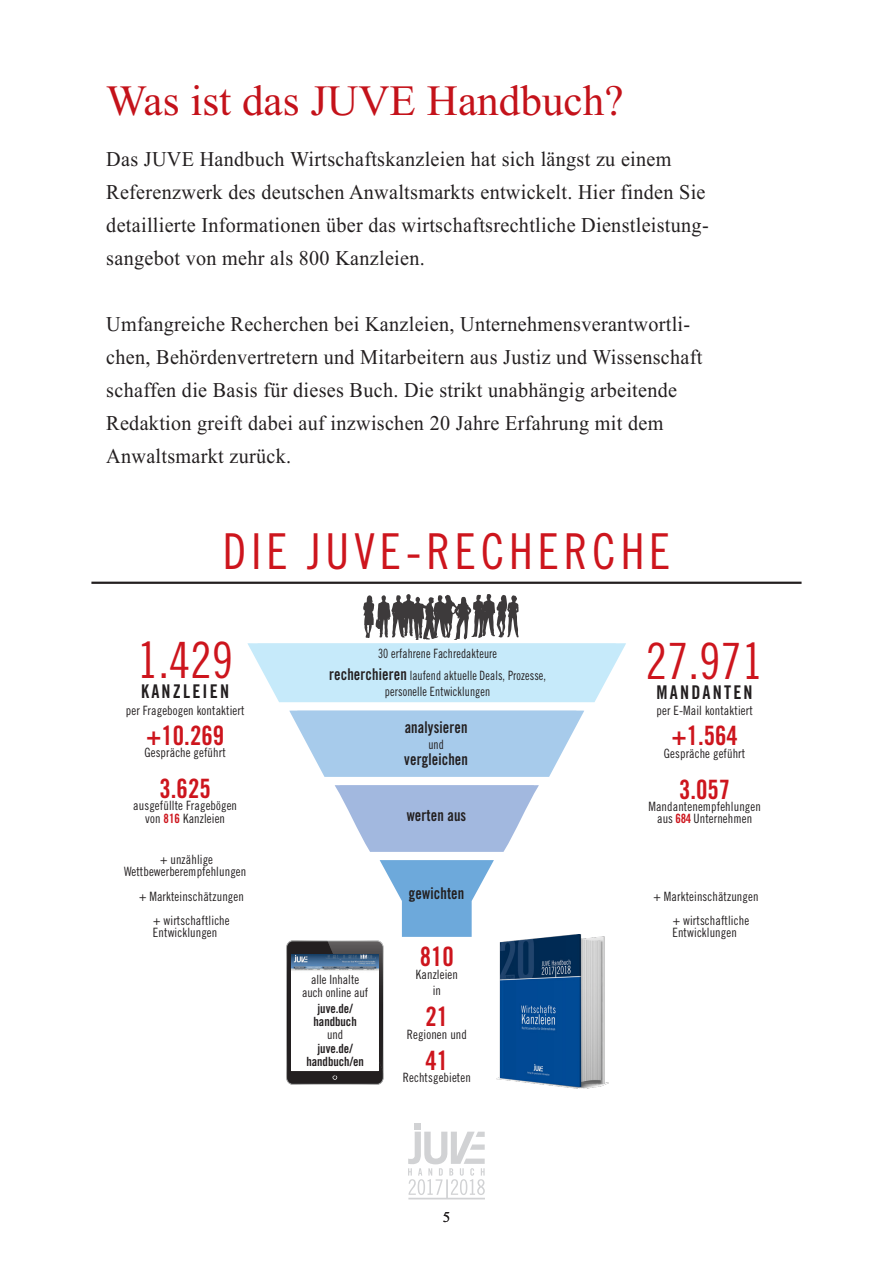
<style>
.page{position:relative;width:893px;height:1263px;background:#fff}
.page>*{position:absolute;margin:0;border:0;box-sizing:border-box;transform-origin:0 0}
.einl_überschrift_gra{font:50.1px "Trade Gothic LT Std Cn 18";color:#cd151d;scale:.96 1}
.einl_fließtext{font:49.5px "Trade Gothic LT Std Cn 18";letter-spacing:.1em;color:#cd151d;scale:.96 1}
.t1{font:43.2px "Juve Times New Roman";color:#c4121a}
.einl_fließtext-2{font:26.7px "Trade Gothic LT Std Bd Cn 20";color:#cd151d;scale:.96 1}
.Einleitungsabschnitt{font:21px/33px "Juve Times New Roman";letter-spacing:.015em;color:#231f20;scale:.96 1}
.einl_fließtext-3{font:18.9px "Trade Gothic LT Std Bd Cn 20";letter-spacing:.12em;color:#231f20;scale:.96 1}
.einl_überschrift_gra-2{font:16.2px "Trade Gothic LT Std Bd Cn 20";letter-spacing:.01em;color:#231f20;scale:.9 1}
._51_Lauftext{font:15px "Juve Times New Roman";color:#231f20}
.einl_fließtext-4{font:12.9px/12.3px "Trade Gothic LT Std Cn 18";letter-spacing:.01em;color:#231f20;text-align:center;scale:.96 1}
.einl_überschrift_gra-3{font:12.9px/16.2px "Trade Gothic LT Std Cn 18";letter-spacing:.01em;color:#231f20;text-align:center;scale:.9 1}
.einl_fließtext-5{font:12.75px/13.4px "Trade Gothic LT Std Bd Cn 20";color:#231f20;text-align:center;scale:.96 1}
.einl_fließtext-6{font:12.75px/13.4px "Trade Gothic LT Std Cn 18";color:#231f20;text-align:center;scale:.96 1}
.s1{font-family:"Trade Gothic LT Std Bd Cn 20";color:#cd151d}
.s2{font-family:"Trade Gothic LT Std Bd Cn 20";font-size:16.2px}
</style>
<div class="page">
<svg style="left:408px;top:1123px;width:77px;height:76px"></svg>
<hr style="left:91px;top:582px;width:710px;height:2px;background:#231f20">
<svg style="left:289px;top:710px;width:295px;height:67px;background:#b2d1ed"></svg>
<svg style="left:335px;top:785px;width:204px;height:67px"></svg>
<svg style="left:247px;top:594px;width:379px;height:108px"></svg>
<svg style="left:286px;top:860px;width:208px;height:225px"></svg>
<img style="left:292px;top:954px;width:86px;height:117px">
<img style="left:496px;top:934px;width:112px;height:154px">
<p class="t1" style="left:106px;top:76px;width:519px">Was ist das JUVE Handbuch?</p>
<p class="Einleitungsabschnitt" style="left:106px;top:142px;width:629px">Das JUVE Handbuch Wirtschaftskanzleien hat sich längst zu einem Referenzwerk des deutschen Anwaltsmarkts entwickelt. Hier finden Sie detaillierte Informationen über das wirtschaftsrechtliche Dienstleistung&shy;sangebot von mehr als 800 Kanzleien.</p>
<p class="Einleitungsabschnitt" style="left:106px;top:307px;width:622px">Umfangreiche Recherchen bei Kanzleien, Unternehmensverantwortli&shy;chen, Behördenvertretern und Mitarbeitern aus Justiz und Wissenschaft schaffen die Basis für dieses Buch. Die strikt unabhängig arbeitende Redaktion greift dabei auf inzwischen 20 Jahre Erfahrung mit dem Anwaltsmarkt zurück.</p>
<p class="einl_fließtext" style="left:223px;top:522px;width:468px">DIE JUVE-RECHERCHE</p>
<p class="einl_überschrift_gra" style="left:137px;top:631px;width:101px">1.429</p>
<p class="einl_fließtext-3" style="left:141px;top:680px;width:93px">KANZLEIEN</p>
<p class="einl_fließtext-4" style="left:126px;top:704px;width:125px">per Fragebogen kontaktiert</p>
<p class="einl_fließtext-2" style="left:146px;top:719px;width:83px">+10.269</p>
<p class="einl_fließtext-4" style="left:144px;top:746px;width:86px">Gespräche geführt</p>
<p class="einl_fließtext-2" style="left:160px;top:772px;width:55px">3.625</p>
<p class="einl_fließtext-4" style="left:133px;top:799px;width:110px">ausgefüllte Fragebögen von <span class="s1">816</span> Kanzleien</p>
<p class="einl_fließtext-4" style="left:124px;top:853px;width:129px">+ unzählige<br>Wettbewerberempfehlungen</p>
<p class="einl_fließtext-4" style="left:139px;top:890px;width:111px">+ Markteinschätzungen</p>
<p class="einl_fließtext-4" style="left:153px;top:914px;width:81px;text-align:left">+ wirtschaftliche<br>Entwicklungen</p>
<p class="einl_überschrift_gra-3" style="left:378px;top:645px;width:134px">30 erfahrene Fachredakteure</p>
<p class="einl_überschrift_gra-3" style="left:329px;top:667px;width:243px"><span class="s2">recherchieren</span> laufend aktuelle Deals, Prozesse, personelle Entwicklungen</p>
<p class="einl_überschrift_gra-2" style="left:405px;top:717px;width:71px">analysieren</p>
<p class="einl_überschrift_gra-3" style="left:428px;top:736px;width:19px">und</p>
<p class="einl_überschrift_gra-2" style="left:404px;top:750px;width:72px">vergleichen</p>
<p class="einl_überschrift_gra-2" style="left:407px;top:805px;width:68px">werten aus</p>
<p class="einl_fließtext-6" style="left:302px;top:973px;width:71px">alle Inhalte auch online auf</p>
<p class="einl_fließtext-5" style="left:313px;top:1001px;width:47px">juve.de/ handbuch</p>
<p class="einl_fließtext-6" style="left:327px;top:1028px;width:18px">und</p>
<p class="einl_fließtext-5" style="left:306px;top:1041px;width:61px">juve.de/ handbuch/en</p>
<p class="einl_überschrift_gra-2" style="left:409px;top:883px;width:63px">gewichten</p>
<p class="einl_fließtext-2" style="left:420px;top:941px;width:37px">810</p>
<p class="einl_fließtext-4" style="left:416px;top:968px;width:45px">Kanzleien</p>
<p class="einl_fließtext-4" style="left:433px;top:984px;width:10px">in</p>
<p class="einl_fließtext-2" style="left:426px;top:1000px;width:25px">21</p>
<p class="einl_fließtext-4" style="left:407px;top:1028px;width:64px">Regionen und</p>
<p class="einl_fließtext-2" style="left:426px;top:1044px;width:25px">41</p>
<p class="einl_fließtext-4" style="left:403px;top:1071px;width:72px">Rechtsgebieten</p>
<p class="_51_Lauftext" style="left:443px;top:1209px;width:9px">5</p>
<p class="einl_überschrift_gra" style="left:646px;top:631px;width:124px">27.971</p>
<p class="einl_fließtext-3" style="left:657px;top:680px;width:102px">MANDANTEN</p>
<p class="einl_fließtext-4" style="left:656px;top:704px;width:102px">per E-Mail kontaktiert</p>
<p class="einl_fließtext-2" style="left:671px;top:720px;width:71px">+1.564</p>
<p class="einl_fließtext-4" style="left:664px;top:747px;width:86px">Gespräche geführt</p>
<p class="einl_fließtext-2" style="left:679px;top:773px;width:55px">3.057</p>
<p class="einl_fließtext-4" style="left:648px;top:800px;width:119px">Mandantenempfehlungen aus <span class="s1">684</span> Unternehmen</p>
<p class="einl_fließtext-4" style="left:654px;top:890px;width:111px">+ Markteinschätzungen</p>
<p class="einl_fließtext-4" style="left:672px;top:914px;width:81px;text-align:left">+ wirtschaftliche<br>Entwicklungen</p>
</div>
